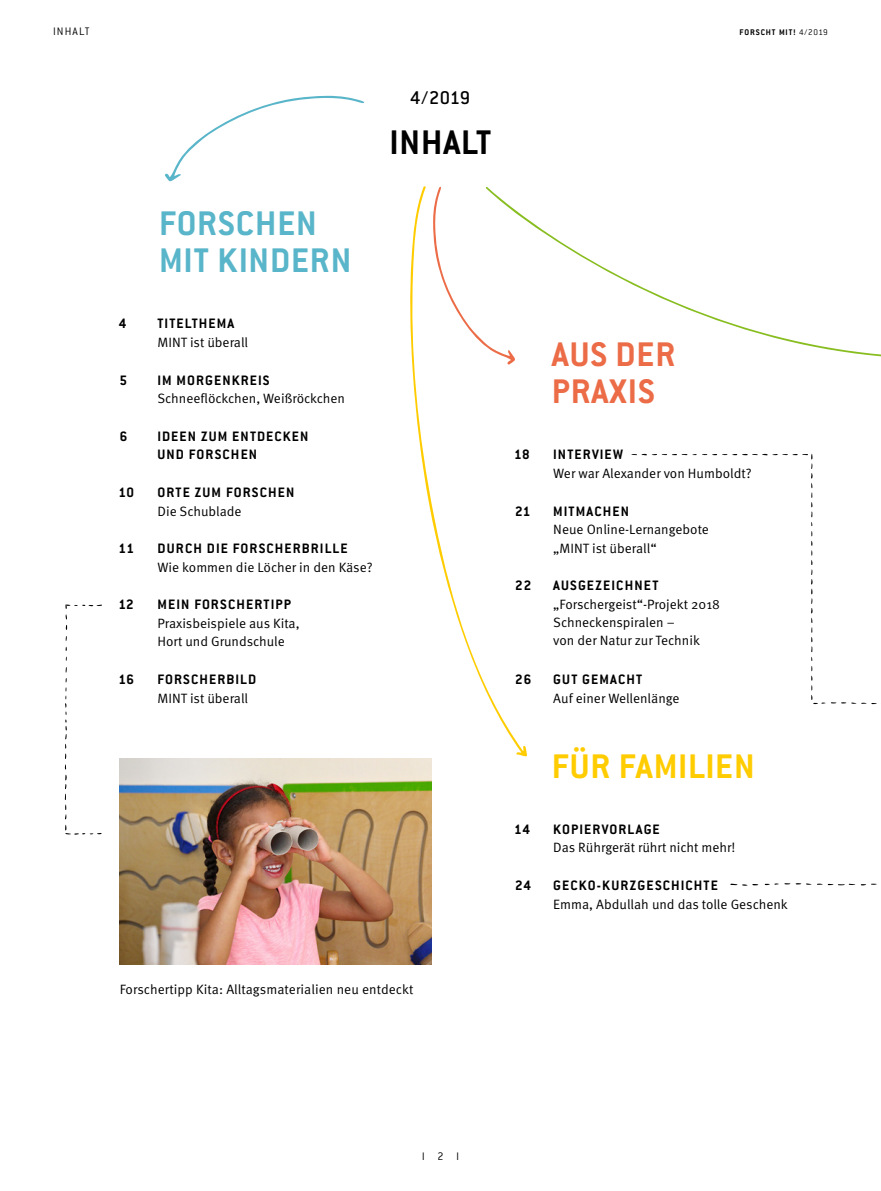
<style>
.page{position:relative;width:881px;height:1191px;background:#fff}
.page>*{position:absolute;margin:0;border:0;box-sizing:border-box;transform-origin:0 0}
.t1{font:700 37.5px/37.5px "Conduit ITC";letter-spacing:.025em;color:#59b5c9}
.t2{font:700 37.5px/37.5px "Conduit ITC";letter-spacing:.025em;color:#eb6c47}
.t3{font:700 37.5px "Conduit ITC";letter-spacing:.015em;color:#fc0}
.t4{font:700 37.5px "Conduit ITC";letter-spacing:.025em;color:#000}
.t5{font:500 20.25px "Conduit ITC";color:#000}
.t6{font:700 15px/18.8px "Conduit ITC";letter-spacing:.075em;color:#000}
.t7{font:13.5px/18px "Meta Pro";color:#000}
.t8{font:300 12px "Conduit ITC";letter-spacing:.1em;color:#000}
.t9{font:700 9px "Conduit ITC";letter-spacing:.1em;color:#000}
.s1{font-weight:300}
</style>
<div class="page">
<svg style="left:164px;top:96px;width:200px;height:85px"></svg>
<svg style="left:527px;top:219px;width:353px;height:138px"></svg>
<svg style="left:410px;top:186px;width:117px;height:570px"></svg>
<svg style="left:730px;top:883px;width:28px;height:2px"></svg>
<svg style="left:860px;top:883px;width:16px;height:2px"></svg>
<svg style="left:784px;top:883px;width:70px;height:2px"></svg>
<svg style="left:764px;top:883px;width:14px;height:2px"></svg>
<svg style="left:65px;top:636px;width:2px;height:25px"></svg>
<svg style="left:65px;top:604px;width:37px;height:15px"></svg>
<svg style="left:65px;top:667px;width:37px;height:167px"></svg>
<img style="left:119px;top:759px;width:313px;height:205px">
<svg style="left:631px;top:454px;width:246px;height:250px"></svg>
<p class="t8" style="left:53px;top:24px;width:38px">INHALT</p>
<h2 class="t5" style="left:410px;top:86px;width:61px">4/2019</h2>
<h1 class="t4" style="left:389px;top:121px;width:103px">INHALT</h1>
<h1 class="t1" style="left:159px;top:203px;width:193px">FORSCHEN<br>MIT KINDERN</h1>
<p class="t6" style="left:119px;top:314px;width:9px">4</p>
<p class="t6" style="left:157px;top:314px;width:78px">TITELTHEMA</p>
<p class="t7" style="left:157px;top:334px;width:92px">MINT ist überall</p>
<p class="t6" style="left:119px;top:370px;width:9px">5</p>
<p class="t6" style="left:157px;top:370px;width:113px">IM MORGENKREIS</p>
<p class="t7" style="left:157px;top:390px;width:189px">Schneeflöckchen, Weißröckchen</p>
<p class="t6" style="left:120px;top:426px;width:9px">6</p>
<p class="t6" style="left:157px;top:426px;width:152px">IDEEN ZUM ENTDECKEN<br>UND FORSCHEN</p>
<p class="t6" style="left:118px;top:482px;width:17px">10</p>
<p class="t6" style="left:157px;top:482px;width:138px">ORTE ZUM FORSCHEN</p>
<p class="t7" style="left:157px;top:502px;width:85px">Die Schublade</p>
<p class="t6" style="left:118px;top:538px;width:17px">11</p>
<p class="t6" style="left:157px;top:538px;width:191px">DURCH DIE FORSCHERBRILLE</p>
<p class="t7" style="left:157px;top:558px;width:217px">Wie kommen die Löcher in den Käse?</p>
<p class="t6" style="left:118px;top:595px;width:17px">12</p>
<p class="t6" style="left:157px;top:595px;width:135px">MEIN FORSCHERTIPP</p>
<p class="t7" style="left:157px;top:614px;width:144px">Praxisbeispiele aus Kita,<br>Hort und Grundschule</p>
<p class="t6" style="left:118px;top:669px;width:17px">16</p>
<p class="t6" style="left:157px;top:669px;width:100px">FORSCHERBILD</p>
<p class="t7" style="left:157px;top:689px;width:92px">MINT ist überall</p>
<p class="t9" style="left:739px;top:27px;width:90px">FORSCHT MIT! <span class="s1">4/2019</span></p>
<h1 class="t2" style="left:551px;top:334px;width:125px">AUS DER<br>PRAXIS</h1>
<p class="t6" style="left:514px;top:445px;width:17px">18</p>
<p class="t6" style="left:553px;top:445px;width:71px">INTERVIEW</p>
<p class="t7" style="left:553px;top:465px;width:200px">Wer war Alexander von Humboldt?</p>
<p class="t6" style="left:515px;top:501px;width:17px">21</p>
<p class="t6" style="left:553px;top:501px;width:77px">MITMACHEN</p>
<p class="t7" style="left:553px;top:520px;width:157px;line-height:18.8px">Neue Online-Lernangebote „MINT ist überall“</p>
<p class="t6" style="left:515px;top:576px;width:18px">22</p>
<p class="t6" style="left:553px;top:576px;width:107px">AUSGEZEICHNET</p>
<p class="t7" style="left:553px;top:596px;width:168px">„Forschergeist“-Projekt 2018<br>Schneckenspiralen –<br>von der Natur zur Technik</p>
<p class="t6" style="left:515px;top:669px;width:18px">26</p>
<p class="t6" style="left:553px;top:669px;width:90px">GUT GEMACHT</p>
<p class="t7" style="left:553px;top:689px;width:128px">Auf einer Wellenlänge</p>
<h1 class="t3" style="left:551px;top:744px;width:204px">FÜR FAMILIEN</h1>
<p class="t6" style="left:514px;top:819px;width:17px">14</p>
<p class="t6" style="left:553px;top:819px;width:108px">KOPIERVORLAGE</p>
<p class="t7" style="left:553px;top:839px;width:184px">Das Rührgerät rührt nicht mehr!</p>
<p class="t6" style="left:515px;top:875px;width:17px">24</p>
<p class="t6" style="left:553px;top:875px;width:166px">GECKO-KURZGESCHICHTE</p>
<p class="t7" style="left:553px;top:895px;width:236px">Emma, Abdullah und das tolle Geschenk</p>
<p class="t7" style="left:120px;top:980px;width:295px">Forschertipp Kita: Alltagsmaterialien neu entdeckt</p>
<p class="t8" style="left:422px;top:1149px;width:38px">l 2 l</p>
</div>
